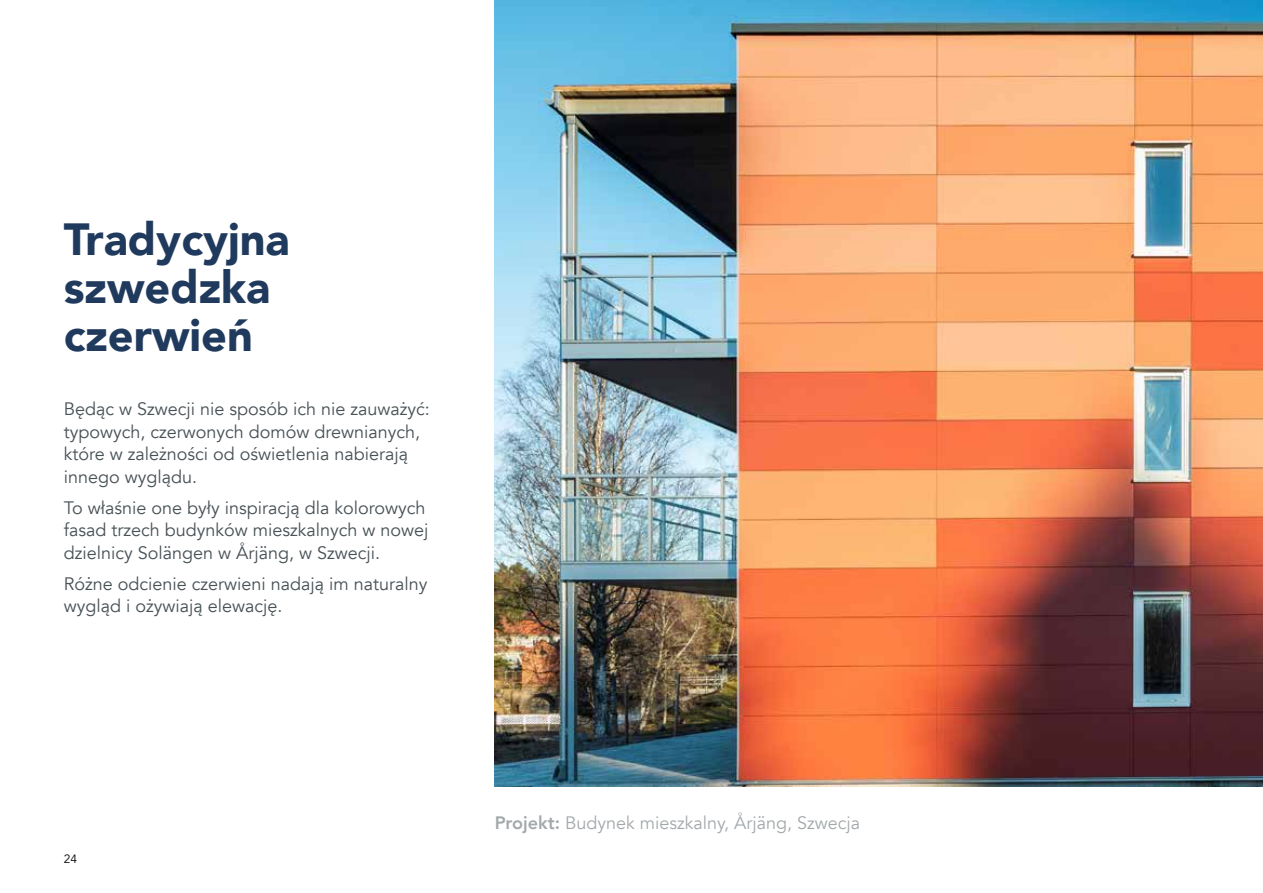
<style>
.page{position:relative;width:1263px;height:893px;background:#fff}
.page>*{position:absolute;margin:0;border:0;box-sizing:border-box;transform-origin:0 0}
.t1{font:900 45px/48px "Avenir";color:#203a5d}
.t2{font:18px/22.5px "Avenir";color:#485156}
.t3{font:12px "Avenir";color:#000}
.s1{font-weight:800}
</style>
<div class="page">
<img style="left:495px;top:0;width:768px;height:787px">
<h1 class="t1" style="left:64px;top:214px;width:227px">Tradycyjna szwedzka czerwień</h1>
<p class="t2" style="left:64px;top:398px;width:368px">Będąc w Szwecji nie sposób ich nie zauważyć: typowych, czerwonych domów drewnianych, które w zależności od oświetlenia nabierają innego wyglądu.</p>
<p class="t2" style="left:64px;top:497px;width:366px">To właśnie one były inspiracją dla kolorowych fasad trzech budynków mieszkalnych w nowej dzielnicy Solängen w Årjäng, w Szwecji.</p>
<p class="t2" style="left:64px;top:573px;width:365px">Różne odcienie czerwieni nadają im naturalny wygląd i ożywiają elewację.</p>
<p class="t3" style="left:64px;top:852px;width:15px">24</p>
<p class="t2" style="left:494px;top:812px;width:367px"><span class="s1">Projekt:</span> Budynek mieszkalny, Årjäng, Szwecja</p>
</div>
